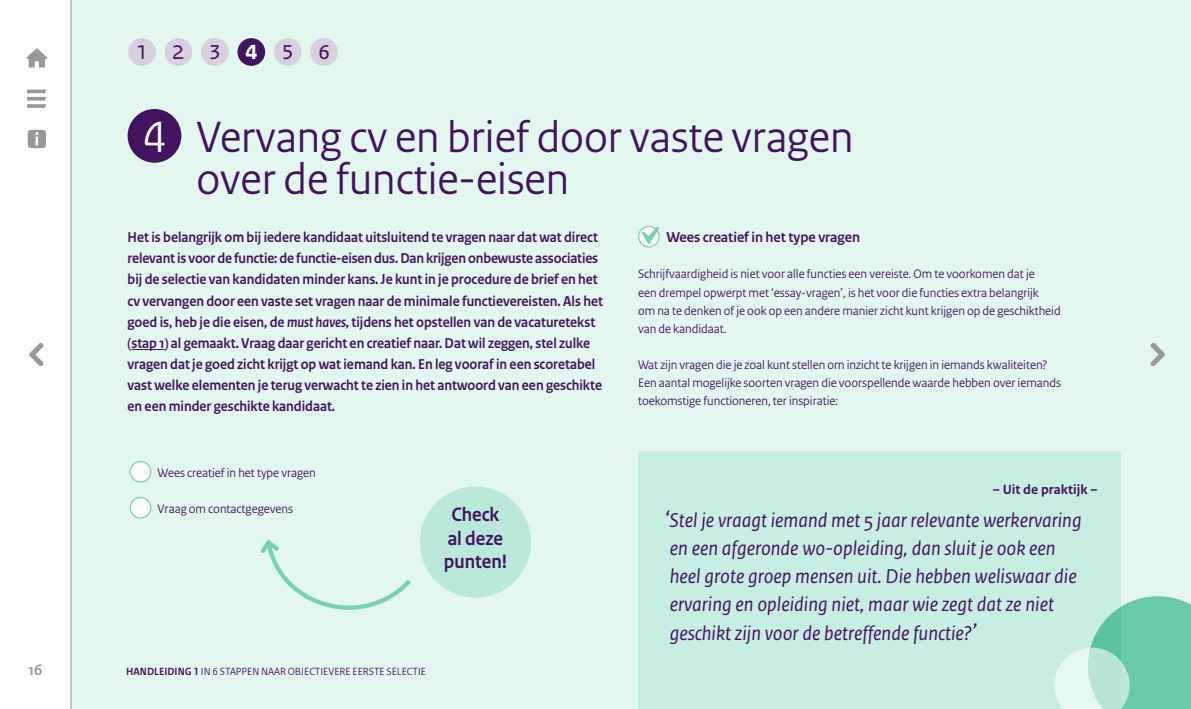
<style>
.page{position:relative;width:1191px;height:709px;background:#fff}
.page>*{position:absolute;margin:0;border:0;box-sizing:border-box;transform-origin:0 0}
.Kop_1{font:46px/42px "Rijksoverheid Sans Heading";color:#42145f}
.t1{font:28px "Rijksoverheid Sans Heading";color:#42145f;scale:.96 1}
.Quote_cursief_24pt{font:italic 21px/28px "Rijksoverheid Sans Text";color:#42145f}
.t2{font:700 20.4px/23.1px "Rijksoverheid Sans Heading";color:#42145f;text-align:center;scale:.96 1}
.t3{font:700 16px "Rijksoverheid Sans Heading";color:#999}
.Intro{font:700 15px/21px "Rijksoverheid Sans Heading";color:#42145f;scale:.96 1}
.Kop_2{font:700 15px "Rijksoverheid Sans Heading";color:#42145f}
.Quote_cursief_24pt-2{font:700 14px "Rijksoverheid Sans Text";color:#42145f}
.Broodtekst_wit_na{font:13px/18px "Rijksoverheid Sans Heading";color:#42145f}
.Broodtekst_opsomming{font:13px "Rijksoverheid Sans Heading";color:#42145f}
.t4{font:11px "Rijksoverheid Sans Heading";color:#42145f}
.s1{font-weight:700;color:#fff}
.s2{color:#fff}
.s3{font-style:italic}
.s4{font-weight:700}
.s5{font-size:24px}
</style>
<div class="page">
<div style="left:71px;top:0;width:1120px;height:709px;background:#e4f6f0"></div>
<div style="left:638px;top:451px;width:482px;height:258px;background:#c8ede2"></div>
<svg style="left:1054px;top:596px;width:137px;height:113px"></svg>
<div style="left:128px;top:109px;width:53px;height:54px;background:#42145f;border-radius:50%"></div>
<hr style="left:131px;top:349px;width:34px;height:1px;background:#42145f">
<div style="left:130px;top:461px;width:21px;height:21px;background:#fff;border-radius:50%"></div>
<div style="left:130px;top:461px;width:21px;height:21px;border:1px solid #76d2b6;border-radius:50%"></div>
<div style="left:130px;top:497px;width:21px;height:21px;background:#fff;border-radius:50%"></div>
<div style="left:130px;top:497px;width:21px;height:21px;border:1px solid #76d2b6;border-radius:50%"></div>
<svg style="left:638px;top:226px;width:21px;height:21px"></svg>
<div style="left:638px;top:226px;width:21px;height:21px;border:1px solid #76d2b6;border-radius:50%"></div>
<svg style="left:641px;top:227px;width:18px;height:17px"></svg>
<svg style="left:261px;top:527px;width:198px;height:83px"></svg>
<div style="left:420px;top:486px;width:111px;height:111px;background:#bae9db;border-radius:50%"></div>
<svg style="left:27px;top:90px;width:20px;height:18px"></svg>
<svg style="left:1150px;top:342px;width:15px;height:24px"></svg>
<svg style="left:29px;top:342px;width:15px;height:24px"></svg>
<svg style="left:28px;top:130px;width:18px;height:18px"></svg>
<svg style="left:27px;top:48px;width:20px;height:19px"></svg>
<hr style="left:71px;top:0;width:1px;height:709px;background:#999">
<div style="left:165px;top:38px;width:27px;height:28px;background:#d9d0df;border-radius:50%"></div>
<div style="left:201px;top:38px;width:28px;height:28px;background:#d9d0df;border-radius:50%"></div>
<div style="left:274px;top:38px;width:28px;height:28px;background:#d9d0df;border-radius:50%"></div>
<div style="left:310px;top:38px;width:28px;height:28px;background:#d9d0df;border-radius:50%"></div>
<div style="left:128px;top:38px;width:28px;height:28px;background:#d9d0df;border-radius:50%"></div>
<div style="left:237px;top:38px;width:28px;height:28px;background:#42145f;border-radius:50%"></div>
<p class="t3" style="left:28px;top:660px;width:16px">16</p>
<h2 class="t1" style="left:137px;top:33px;width:202px">123<span class="s1">4</span>56</h2>
<h1 class="Kop_1" style="left:196px;top:117px;width:658px;text-indent:-54px"><span class="s2">4</span> Vervang cv en brief door vaste vragen over de functie-eisen</h1>
<p class="Intro" style="left:128px;top:227px;width:496px">Het is belangrijk om bij iedere kandidaat uitsluitend te vragen naar dat wat direct relevant is voor de functie: de functie-eisen dus. Dan krijgen onbewuste associaties bij de selectie van kandidaten minder kans. Je kunt in je procedure de brief en het cv vervangen door een vaste set vragen naar de minimale functievereisten. Als het goed is, heb je die eisen, de <span class="s3">must haves</span>, tijdens het opstellen van de vacaturetekst (stap 1) al gemaakt. Vraag daar gericht en creatief naar. Dat wil zeggen, stel zulke vragen dat je goed zicht krijgt op wat iemand kan. En leg vooraf in een scoretabel vast welke elementen je terug verwacht te zien in het antwoord van een geschikte en een minder geschikte kandidaat.</p>
<h2 class="Kop_2" style="left:666px;top:229px;width:195px">Wees creatief in het type vragen</h2>
<p class="Broodtekst_wit_na" style="left:638px;top:265px;width:424px">Schrijfvaardigheid is niet voor alle functies een vereiste. Om te voorkomen dat je<br>een drempel opwerpt met ‘essay-vragen’, is het voor die functies extra belangrijk<br>om na te denken of je ook op een andere manier zicht kunt krijgen op de geschiktheid van de kandidaat.</p>
<p class="Broodtekst_wit_na" style="left:638px;top:355px;width:424px">Wat zijn vragen die je zoal kunt stellen om inzicht te krijgen in iemands kwaliteiten?<br>Een aantal mogelijke soorten vragen die voorspellende waarde hebben over iemands toekomstige functioneren, ter inspiratie:</p>
<p class="Broodtekst_opsomming" style="left:158px;top:465px;width:160px">Wees creatief in het type vragen</p>
<p class="Broodtekst_opsomming" style="left:158px;top:501px;width:137px">Vraag om contactgegevens</p>
<h3 class="t2" style="left:444px;top:503px;width:67px">Check al deze punten!</h3>
<p class="t4" style="left:126px;top:664px;width:301px"><span class="s4">HANDLEIDING 1</span> IN 6 STAPPEN NAAR OBJECTIEVERE EERSTE SELECTIE</p>
<p class="Quote_cursief_24pt-2" style="left:993px;top:481px;width:106px">– Uit de praktijk –</p>
<p class="Quote_cursief_24pt" style="left:665px;top:507px;width:418px"><span class="s5">‘</span>Stel je vraagt iemand met 5 jaar relevante werkervaring en een afgeronde wo-opleiding, dan sluit je ook een heel grote groep mensen uit. Die hebben weliswaar die ervaring en opleiding niet, maar wie zegt dat ze niet geschikt zijn voor de betreffende functie?<span class="s5">’</span></p>
</div>
